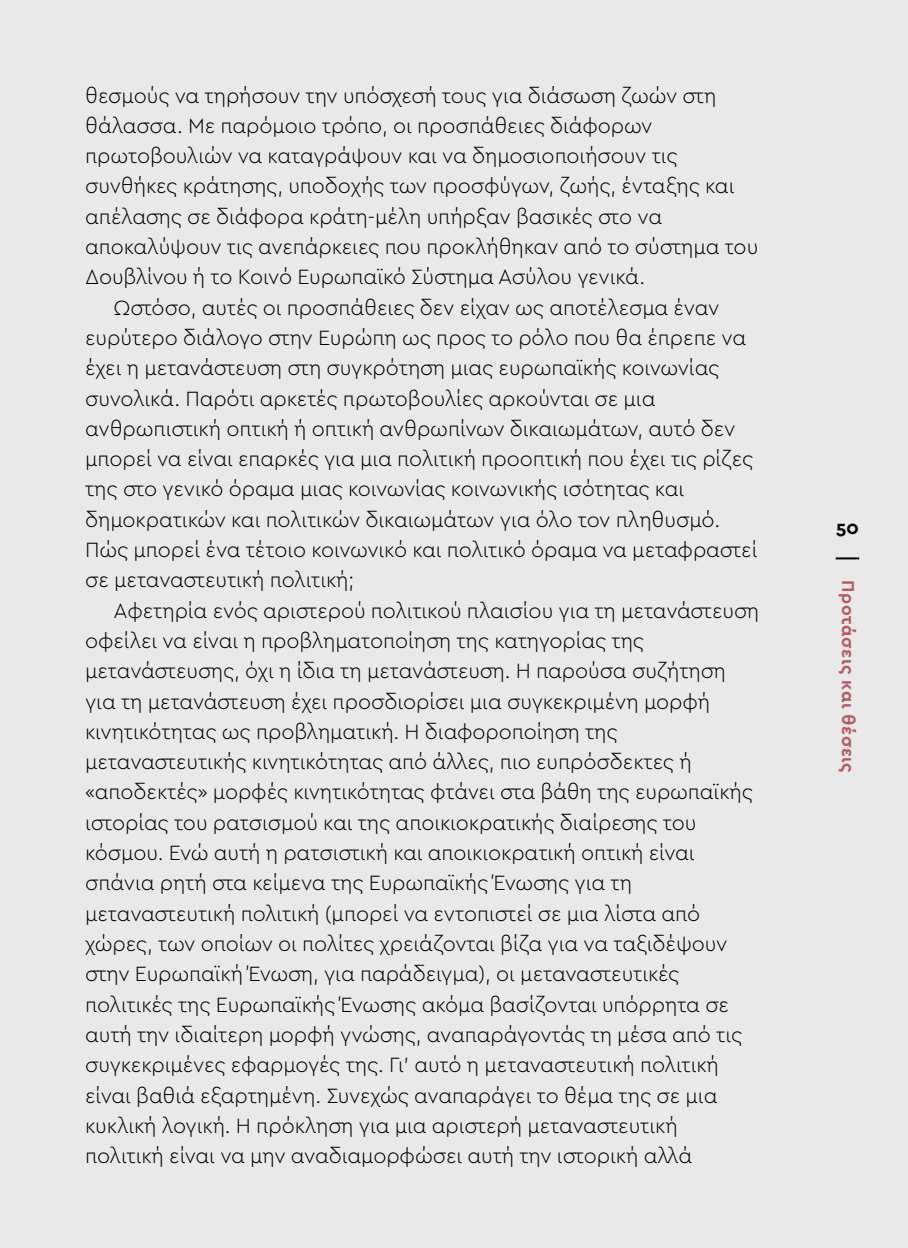
<style>
.page{position:relative;width:908px;height:1248px;background:#fff}
.page>*{position:absolute;margin:0;border:0;box-sizing:border-box;transform-origin:0 0}
.t1{font:300 21.6px "Cera PRO";letter-spacing:-.005em;color:#000}
.t2{font:700 19px "Cera Pro";color:#000}
.t3{font:700 18px "Cera Pro";letter-spacing:.04em;color:#b85a63}
</style>
<div class="page">
<div style="left:0;top:0;width:907px;height:1247px;background:#e9e9e9"></div>
<hr style="left:835px;top:557px;width:23px;height:2px;background:#000">
<hr style="left:907px;top:0;width:1px;height:1247px;background:#e9e9e9">
<p class="t1" style="left:85px;top:81px;width:632px">θεσμούς να τηρήσουν την υπόσχεσή τους για διάσωση ζωών στη</p>
<p class="t1" style="left:85px;top:111px;width:568px">θάλασσα. Με παρόμοιο τρόπο, οι προσπάθειες διάφορων</p>
<p class="t1" style="left:85px;top:141px;width:594px">πρωτοβουλιών να καταγράψουν και να δημοσιοποιήσουν τις</p>
<p class="t1" style="left:85px;top:172px;width:650px">συνθήκες κράτησης, υποδοχής των προσφύγων, ζωής, ένταξης και</p>
<p class="t1" style="left:85px;top:202px;width:578px">απέλασης σε διάφορα κράτη-μέλη υπήρξαν βασικές στο να</p>
<p class="t1" style="left:85px;top:232px;width:674px">αποκαλύψουν τις ανεπάρκειες που προκλήθηκαν από το σύστημα του</p>
<p class="t1" style="left:85px;top:263px;width:561px">Δουβλίνου ή το Κοινό Ευρωπαϊκό Σύστημα Ασύλου γενικά.</p>
<p class="t1" style="left:113px;top:293px;width:607px">Ωστόσο, αυτές οι προσπάθειες δεν είχαν ως αποτέλεσμα έναν</p>
<p class="t1" style="left:85px;top:323px;width:662px">ευρύτερο διάλογο στην Ευρώπη ως προς το ρόλο που θα έπρεπε να</p>
<p class="t1" style="left:85px;top:353px;width:635px">έχει η μετανάστευση στη συγκρότηση μιας ευρωπαϊκής κοινωνίας</p>
<p class="t1" style="left:85px;top:384px;width:571px">συνολικά. Παρότι αρκετές πρωτοβουλίες αρκούνται σε μια</p>
<p class="t1" style="left:85px;top:414px;width:651px">ανθρωπιστική οπτική ή οπτική ανθρωπίνων δικαιωμάτων, αυτό δεν</p>
<p class="t1" style="left:85px;top:444px;width:669px">μπορεί να είναι επαρκές για μια πολιτική προοπτική που έχει τις ρίζες</p>
<p class="t1" style="left:85px;top:475px;width:600px">της στο γενικό όραμα μιας κοινωνίας κοινωνικής ισότητας και</p>
<p class="t1" style="left:85px;top:505px;width:636px">δημοκρατικών και πολιτικών δικαιωμάτων για όλο τον πληθυσμό.</p>
<p class="t1" style="left:85px;top:535px;width:673px">Πώς μπορεί ένα τέτοιο κοινωνικό και πολιτικό όραμα να μεταφραστεί</p>
<p class="t1" style="left:85px;top:565px;width:270px">σε μεταναστευτική πολιτική;</p>
<p class="t1" style="left:113px;top:596px;width:646px">Αφετηρία ενός αριστερού πολιτικού πλαισίου για τη μετανάστευση</p>
<p class="t1" style="left:85px;top:626px;width:560px">οφείλει να είναι η προβληματοποίηση της κατηγορίας της</p>
<p class="t1" style="left:85px;top:656px;width:642px">μετανάστευσης, όχι η ίδια τη μετανάστευση. Η παρούσα συζήτηση</p>
<p class="t1" style="left:85px;top:687px;width:626px">για τη μετανάστευση έχει προσδιορίσει μια συγκεκριμένη μορφή</p>
<p class="t1" style="left:85px;top:717px;width:534px">κινητικότητας ως προβληματική. Η διαφοροποίηση της</p>
<p class="t1" style="left:85px;top:747px;width:608px">μεταναστευτικής κινητικότητας από άλλες, πιο ευπρόσδεκτες ή</p>
<p class="t1" style="left:85px;top:777px;width:669px">«αποδεκτές» μορφές κινητικότητας φτάνει στα βάθη της ευρωπαϊκής</p>
<p class="t1" style="left:85px;top:808px;width:612px">ιστορίας του ρατσισμού και της αποικιοκρατικής διαίρεσης του</p>
<p class="t1" style="left:85px;top:838px;width:610px">κόσμου. Ενώ αυτή η ρατσιστική και αποικιοκρατική οπτική είναι</p>
<p class="t1" style="left:85px;top:868px;width:548px">σπάνια ρητή στα κείμενα της Ευρωπαϊκής Ένωσης για τη</p>
<p class="t1" style="left:85px;top:899px;width:616px">μεταναστευτική πολιτική (μπορεί να εντοπιστεί σε μια λίστα από</p>
<p class="t1" style="left:85px;top:929px;width:643px">χώρες, των οποίων οι πολίτες χρειάζονται βίζα για να ταξιδέψουν</p>
<p class="t1" style="left:85px;top:959px;width:595px">στην Ευρωπαϊκή Ένωση, για παράδειγμα), οι μεταναστευτικές</p>
<p class="t1" style="left:85px;top:989px;width:645px">πολιτικές της Ευρωπαϊκής Ένωσης ακόμα βασίζονται υπόρρητα σε</p>
<p class="t1" style="left:85px;top:1020px;width:658px">αυτή την ιδιαίτερη μορφή γνώσης, αναπαράγοντάς τη μέσα από τις</p>
<p class="t1" style="left:85px;top:1050px;width:635px">συγκεκριμένες εφαρμογές της. Γι’ αυτό η μεταναστευτική πολιτική</p>
<p class="t1" style="left:85px;top:1080px;width:633px">είναι βαθιά εξαρτημένη. Συνεχώς αναπαράγει το θέμα της σε μια</p>
<p class="t1" style="left:85px;top:1111px;width:593px">κυκλική λογική. Η πρόκληση για μια αριστερή μεταναστευτική</p>
<p class="t1" style="left:85px;top:1141px;width:608px">πολιτική είναι να μην αναδιαμορφώσει αυτή την ιστορική αλλά</p>
<p class="t2" style="left:835px;top:515px;width:24px">50</p>
<p class="t3" style="left:859px;top:580px;width:194px;rotate:90deg">Προτάσεις και θέσεις</p>
</div>
